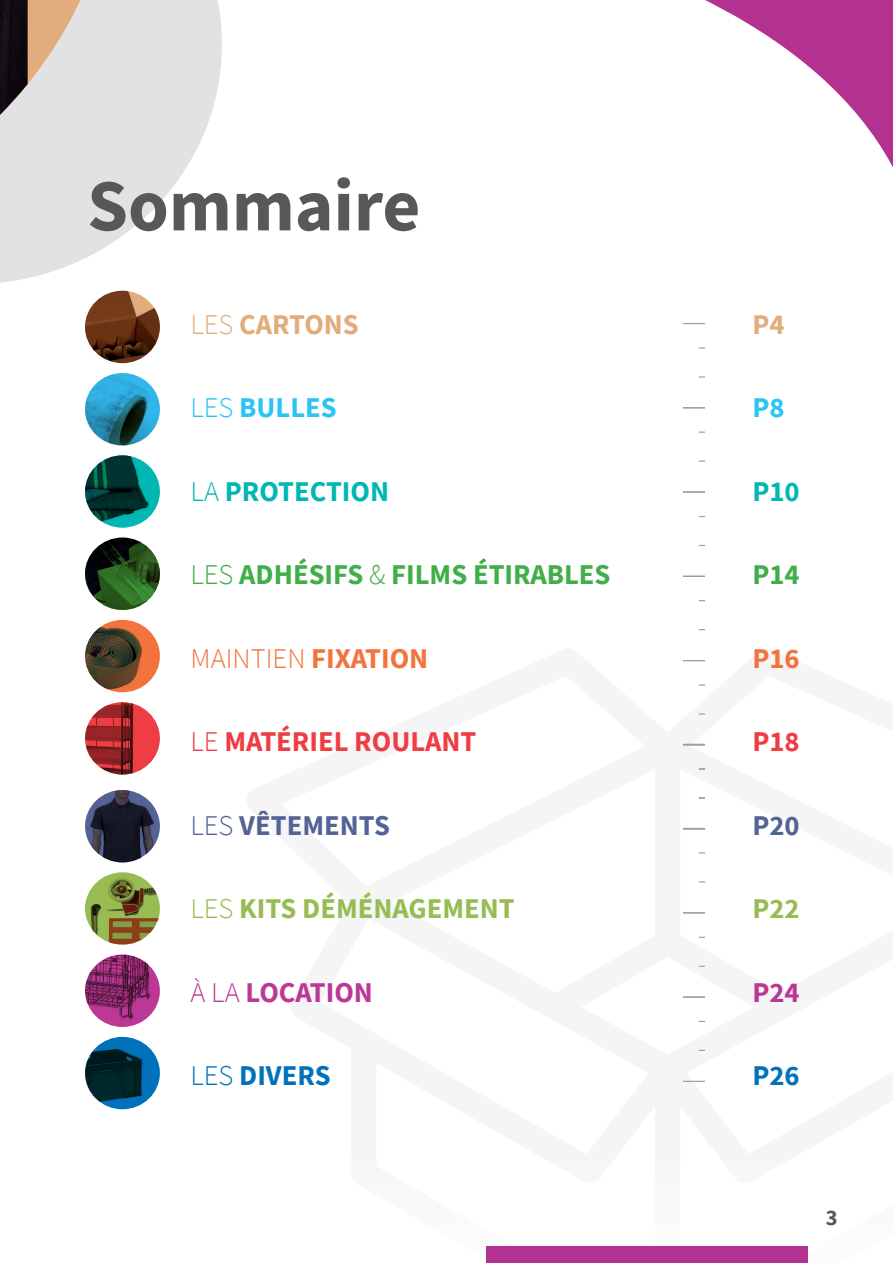
<style>
.page{position:relative;width:893px;height:1263px;background:#fff}
.page>*{position:absolute;margin:0;border:0;box-sizing:border-box;transform-origin:0 0}
.t1{font:700 73.5px "Source Sans Pro";color:#57585a}
.t2{font:700 28.65px "Source Sans Pro";color:#40ae49}
.t3{font:700 28.65px "Source Sans Pro";color:#97bc54}
.t4{font:700 28.65px "Source Sans Pro";color:#ee3d43}
.t5{font:300 28.65px "Source Sans Pro";color:#f3733c}
.t6{font:700 28.65px "Source Sans Pro";color:#00b7b1}
.t7{font:700 28.65px "Source Sans Pro";color:#546396}
.t8{font:700 28.65px "Source Sans Pro";color:#bc3896}
.t9{font:700 28.65px "Source Sans Pro";color:#e2ac7c}
.t10{font:700 28.65px "Source Sans Pro";color:#0072bc}
.t11{font:700 28.65px "Source Sans Pro";color:#2bc4f3}
.t12{font:700 28.65px "Source Sans Pro";color:#f3733c}
.t13{font:700 22.5px "Source Sans Pro";color:#57585a}
.s1{font-weight:300}
.s2{font-weight:700}
</style>
<div class="page">
<svg style="left:0;top:0;width:222px;height:283px;fill:#e1e2e4"></svg>
<svg style="left:0;top:0;width:119px;height:244px;background:#e1ddda"></svg>
<img style="left:0;top:0;width:28px;height:115px">
<img style="left:85px;top:291px;width:75px;height:72px">
<img style="left:85px;top:373px;width:75px;height:72px">
<img style="left:85px;top:455px;width:75px;height:73px">
<img style="left:85px;top:790px;width:75px;height:72px">
<img style="left:85px;top:538px;width:75px;height:72px">
<svg style="left:85px;top:872px;width:75px;height:73px;background:#84893e"></svg>
<svg style="left:109px;top:878px;width:11px;height:7px"></svg>
<img style="left:85px;top:620px;width:75px;height:72px">
<img style="left:85px;top:954px;width:75px;height:73px">
<img style="left:85px;top:702px;width:75px;height:72px">
<img style="left:85px;top:1037px;width:75px;height:72px">
<svg style="left:683px;top:0;width:210px;height:715px"></svg>
<svg style="left:683px;top:323px;width:22px;height:1px"></svg>
<svg style="left:699px;top:347px;width:6px;height:2px"></svg>
<svg style="left:683px;top:407px;width:22px;height:1px"></svg>
<svg style="left:699px;top:460px;width:6px;height:2px"></svg>
<hr style="left:683px;top:491px;width:22px;height:2px;background:#9c9ea1">
<svg style="left:683px;top:576px;width:22px;height:1px"></svg>
<svg style="left:683px;top:660px;width:22px;height:1px"></svg>
<svg style="left:699px;top:684px;width:6px;height:2px"></svg>
<hr style="left:683px;top:828px;width:22px;height:2px;background:#9c9ea1">
<svg style="left:683px;top:744px;width:22px;height:1px"></svg>
<svg style="left:699px;top:797px;width:6px;height:2px"></svg>
<svg style="left:699px;top:768px;width:6px;height:2px"></svg>
<hr style="left:683px;top:996px;width:22px;height:2px;background:#9c9ea1">
<svg style="left:683px;top:912px;width:22px;height:1px"></svg>
<svg style="left:683px;top:1081px;width:22px;height:1px"></svg>
<svg style="left:683px;top:996px;width:22px;height:1px"></svg>
<div style="left:486px;top:1247px;width:322px;height:16px;background:#b33291"></div>
<p class="t1" style="left:87px;top:156px;width:335px">Sommaire</p>
<p class="t9" style="left:191px;top:305px;width:170px"><span class="s1">LES</span> CARTONS</p>
<p class="t9" style="left:752px;top:305px;width:34px">P4</p>
<p class="t11" style="left:191px;top:388px;width:148px"><span class="s1">LES</span> BULLES</p>
<p class="t11" style="left:752px;top:388px;width:34px">P8</p>
<p class="t6" style="left:191px;top:472px;width:200px"><span class="s1">LA</span> PROTECTION</p>
<p class="t6" style="left:752px;top:472px;width:49px">P10</p>
<p class="t2" style="left:191px;top:555px;width:421px"><span class="s1">LES</span> ADHÉSIFS <span class="s1">&amp;</span> FILMS ÉTIRABLES</p>
<p class="t2" style="left:752px;top:555px;width:49px">P14</p>
<p class="t5" style="left:191px;top:641px;width:239px">MAINTIEN <span class="s2">FIXATION</span></p>
<p class="t12" style="left:752px;top:639px;width:49px">P16</p>
<p class="t4" style="left:191px;top:722px;width:287px"><span class="s1">LE</span> MATÉRIEL ROULANT</p>
<p class="t4" style="left:752px;top:722px;width:49px">P18</p>
<p class="t7" style="left:191px;top:806px;width:201px"><span class="s1">LES</span> VÊTEMENTS</p>
<p class="t7" style="left:752px;top:806px;width:49px">P20</p>
<p class="t3" style="left:191px;top:889px;width:326px"><span class="s1">LES</span> KITS DÉMÉNAGEMENT</p>
<p class="t3" style="left:752px;top:889px;width:49px">P22</p>
<p class="t8" style="left:191px;top:972px;width:184px"><span class="s1">À LA</span> LOCATION</p>
<p class="t8" style="left:752px;top:972px;width:49px">P24</p>
<p class="t10" style="left:191px;top:1056px;width:142px"><span class="s1">LES</span> DIVERS</p>
<p class="t10" style="left:752px;top:1056px;width:49px">P26</p>
<p class="t13" style="left:826px;top:1202px;width:13px">3</p>
</div>
